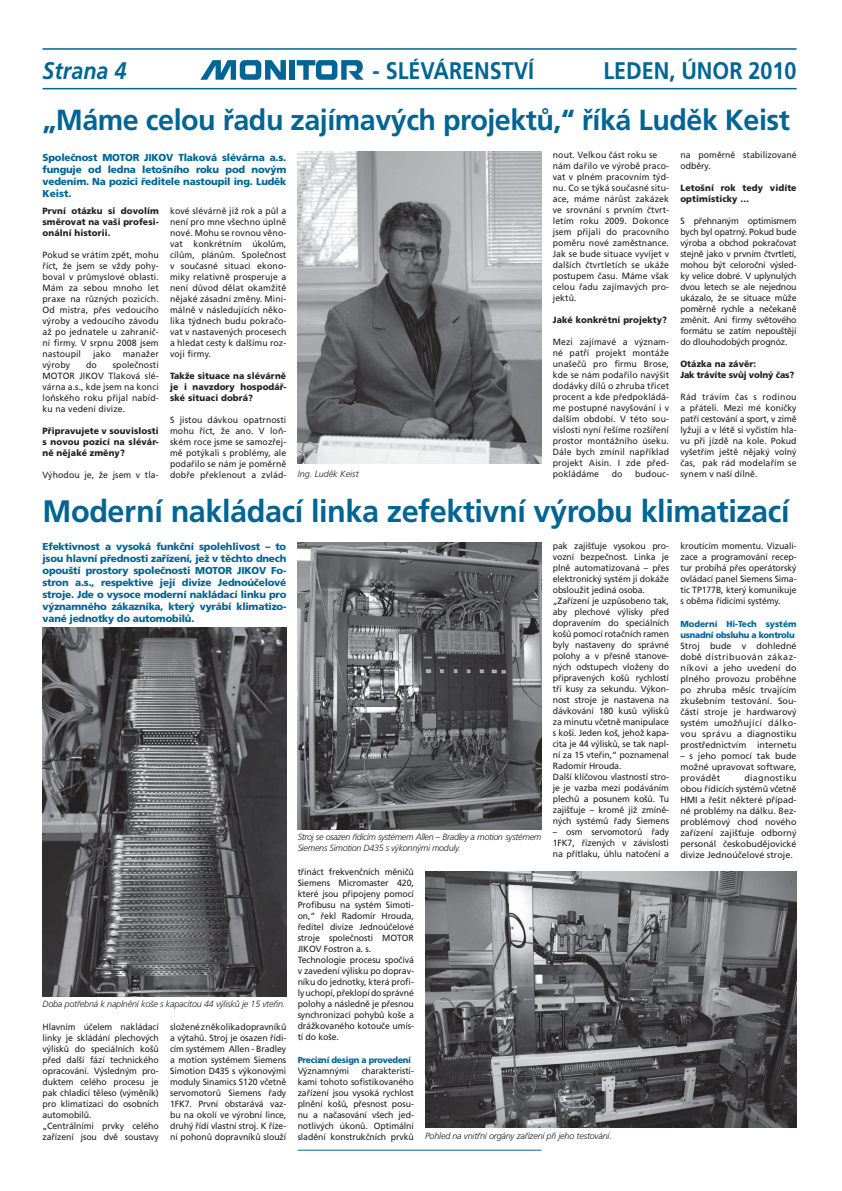
<style>
.page{position:relative;width:842px;height:1191px;background:#fff}
.page>*{position:absolute;margin:0;border:0;box-sizing:border-box;transform-origin:0 0}
.t1{font:700 31px "Frutiger CE";letter-spacing:-.015em;color:#006594}
.t2{font:700 29px "Frutiger CE";letter-spacing:-.015em;color:#006594}
.t3{font:700 24px "Frutiger CE";color:#006594;scale:.9 1}
.t4{font:italic 700 24px "Frutiger CE";color:#006594;scale:.9 1}
.t5{font:900 10px/12px "Frutiger CE";letter-spacing:-.02em;color:#006594;text-align:justify}
.t6{font:9px/11px "Frutiger CE";letter-spacing:-.01em;color:#231f20;text-align:justify}
.t7{font:9px/11px "Frutiger CE";letter-spacing:.01em;color:#231f20}
.t8{font:900 9px/11px "Frutiger CE";letter-spacing:.01em;color:#231f20;text-align:justify}
.t9{font:italic 300 9px "Frutiger CE";letter-spacing:-.02em;color:#231f20}
.t10{font:italic 300 9px/11px "Frutiger CE";letter-spacing:-.04em;color:#231f20}
.t11{font:900 9px/11px "Frutiger CE";letter-spacing:-.02em;color:#231f20}
.t12{font:italic 300 9px "Frutiger CE";color:#231f20}
.t13{font:900 8.7px/11px "Frutiger CE";letter-spacing:-.03em;color:#006594}
</style>
<div class="page">
<hr style="left:43px;top:48px;width:754px;height:2px;background:#006594">
<hr style="left:43px;top:88px;width:754px;height:1px;background:#006594">
<svg style="left:289px;top:60px;width:8px;height:20px"></svg>
<div style="left:290px;top:60px;width:5px;height:20px;background:#006594"></div>
<svg style="left:297px;top:60px;width:67px;height:20px"></svg>
<svg style="left:200px;top:60px;width:86px;height:20px"></svg>
<hr style="left:298px;top:1149px;width:243px;height:1px;background:#006594">
<img style="left:298px;top:151px;width:243px;height:312px">
<img style="left:425px;top:871px;width:371px;height:256px">
<img style="left:43px;top:627px;width:243px;height:369px">
<img style="left:298px;top:542px;width:243px;height:288px">
<h3 class="t4" style="left:43px;top:59px;width:95px">Strana 4</h3>
<h3 class="t3" style="left:373px;top:59px;width:181px">- SLÉVÁRENSTVÍ</h3>
<h3 class="t3" style="left:603px;top:59px;width:216px">LEDEN, ÚNOR 2010</h3>
<h2 class="t2" style="left:43px;top:106px;width:749px">„Máme celou řadu zajímavých projektů,“ říká Luděk Keist</h2>
<p class="t5" style="left:43px;top:152px;width:245px">Společnost MOTOR JIKOV Tlaková slévárna a.s. funguje od ledna letošního roku pod novým vedením. Na pozici ředitele nastoupil ing. Luděk Keist.</p>
<p class="t6" style="left:680px;top:150px;width:118px">na poměrně stabilizované odběry.</p>
<p class="t8" style="left:680px;top:183px;width:118px">Letošní rok tedy vidíte optimisticky …</p>
<p class="t6" style="left:680px;top:216px;width:118px">S přehnaným optimismem bych byl opatrný. Pokud bude výroba a obchod pokračovat stejně jako v prvním čtvrtletí, mohou být celoroční výsled&shy;ky velice dobré. V uplynulých dvou letech se ale nejednou ukázalo, že se situace může poměrně rychle a nečekaně změnit. Ani firmy světového formátu se zatím nepouštějí do dlouhodobých prognóz.</p>
<p class="t11" style="left:680px;top:359px;width:115px">Otázka na závěr:<br>Jak trávíte svůj volný čas?</p>
<p class="t6" style="left:680px;top:392px;width:118px">Rád trávím čas s rodinou a přáteli. Mezi mé koníčky patří cestování a sport, v zimě lyžuji a v létě si vyčistím hla&shy;vu při jízdě na kole. Pokud vyšetřím ještě nějaký volný čas, pak rád modelařím se synem v naší dílně.</p>
<p class="t7" style="left:553px;top:150px;width:118px">nout. Velkou část roku se nám dařilo ve výrobě praco&shy;vat v plném pracovním týd&shy;nu. Co se týká současné situ&shy;ace, máme nárůst zakázek ve srovnání s prvním čtvrt&shy;letím roku 2009. Dokonce jsem přijali do pracovního poměru nové zaměstnance.<br>Jak se bude situace vyvíjet v dalších čtvrtletích se ukáže postupem času. Máme však celou řadu zajímavých pro&shy;jektů.</p>
<p class="t8" style="left:553px;top:315px;width:116px">Jaké konkrétní projekty?</p>
<p class="t6" style="left:553px;top:337px;width:118px">Mezi zajímavé a význam&shy;né patří projekt montáže unašečů pro firmu Brose, kde se nám podařilo navýšit dodávky dílů o zhruba třicet procent a kde předpokládá&shy;me postupné navyšování i v dalším období. V této sou&shy;vislosti nyní řešíme rozšíření prostor montážního úseku.<br>Dále bych zmínil například projekt Aisin. I zde před&shy;pokládáme</p>
<p class="t6" style="left:170px;top:205px;width:118px">kové slévárně již rok a půl a není pro mne všechno úplně nové. Mohu se rovnou věno&shy;vat konkrétním úkolům, cílům, plánům. Společnost v současné situaci ekono&shy;miky relativně prosperuje a není důvod dělat okamžitě nějaké zásadní změny. Mini&shy;málně v následujících něko&shy;lika týdnech budu pokračo&shy;vat v nastavených procesech a hledat cesty k dalšímu roz&shy;voji firmy.</p>
<p class="t8" style="left:170px;top:370px;width:118px">Takže situace na slévárně je i navzdory hospodář&shy;ské situaci dobrá?</p>
<p class="t6" style="left:170px;top:414px;width:118px">S jistou dávkou opatrnosti mohu říct, že ano. V loň&shy;ském roce jsme se samozřej&shy;mě potýkali s problémy, ale podařilo se nám je poměrně dobře překlenout a zvlád-</p>
<p class="t8" style="left:43px;top:205px;width:118px">První otázku si dovolím směrovat na vaši profesi&shy;onální historii.</p>
<p class="t6" style="left:43px;top:249px;width:118px">Pokud se vrátím zpět, mohu říct, že jsem se vždy pohy&shy;boval v průmyslové oblasti.<br>Mám za sebou mnoho let praxe na různých pozicích.<br>Od mistra, přes vedoucího výroby a vedoucího závodu až po jednatele u zahranič&shy;ní firmy. V srpnu 2008 jsem nastoupil</p>
<p class="t6" style="left:93px;top:348px;width:19px">jako</p>
<p class="t7" style="left:123px;top:348px;width:37px">manažer</p>
<p class="t6" style="left:43px;top:359px;width:118px;text-indent:70px">společnosti MOTOR JIKOV Tlaková slé&shy;várna a.s., kde jsem na konci loňského roku přijal nabíd&shy;ku na vedení divize.</p>
<p class="t8" style="left:43px;top:425px;width:118px">Připravujete v souvislosti s novou pozicí na slévár&shy;ně nějaké změny?</p>
<p class="t7" style="left:43px;top:469px;width:118px">Výhodou je, že jsem v tla-</p>
<p class="t6" style="left:43px;top:359px;width:29px">výroby</p>
<p class="t6" style="left:86px;top:359px;width:12px">do</p>
<p class="t12" style="left:298px;top:469px;width:63px">Ing. Luděk Keist</p>
<p class="t6" style="left:612px;top:469px;width:12px">do</p>
<p class="t6" style="left:635px;top:469px;width:35px">budouc-</p>
<h1 class="t1" style="left:43px;top:496px;width:748px">Moderní nakládací linka zefektivní výrobu klimatizací</h1>
<p class="t5" style="left:43px;top:541px;width:245px">Efektivnost a vysoká funkční spolehlivost – to jsou hlavní přednosti zařízení, jež v těchto dnech opouští prostory společnosti MOTOR JIKOV Fo&shy;stron a.s., respektive její divize Jednoúčelové stroje. Jde o vysoce moderní nakládací linku pro významného zákazníka, který vyrábí klimatizo&shy;vané jednotky do automobilů.</p>
<p class="t9" style="left:43px;top:999px;width:244px">Doba potřebná k naplnění koše s kapacitou 44 výlisků je 15 vteřin.</p>
<p class="t6" style="left:43px;top:1022px;width:118px;text-align:left">Hlavním účelem nakládací linky je skládání plechových výlisků do speciálních košů před další fází technického opracování. Výsledným pro&shy;duktem celého procesu je pak chladicí těleso (výměník) pro klimatizaci do osobních automobilů.<br>„Centrálními prvky celého zařízení jsou dvě soustavy</p>
<p class="t6" style="left:170px;top:1022px;width:118px">složené z několika dopravníků a výtahů. Stroj je osazen řídi&shy;cím systémem Allen - Bradley a motion systémem Siemens Simotion D435 s výkonovými moduly Sinamics S120 včetně servomotorů Siemens řady 1FK7. První obstarává vaz&shy;bu na okolí ve výrobní lince, druhý řídí vlastní stroj. K říze&shy;ní pohonů dopravníků slouží</p>
<p class="t10" style="left:298px;top:831px;width:245px">Stroj se osazen řídícím systémem Allen – Bradley a motion systémem<br>Siemens Simotion D435 s výkonnými moduly.</p>
<p class="t6" style="left:553px;top:541px;width:118px;text-align:left">pak zajišťuje vysokou pro&shy;vozní bezpečnost. Linka je plně automatizovaná – přes elektronický systém ji dokáže obsloužit jediná osoba. „Zařízení je uzpůsobeno tak, aby plechové výlisky před dopravením do speciálních košů pomocí rotačních ramen byly nastaveny do správné polohy a v přesně stanove&shy;ných odstupech vloženy do připravených košů rychlostí tři kusy za sekundu. Výkon&shy;nost stroje je nastavena na dávkování 180 kusů výlisků za minutu včetně manipulace s koši. Jeden koš, jehož kapa&shy;cita je 44 výlisků, se tak napl&shy;ní za 15 vteřin,“ poznamenal<br>Radomír Hrouda.<br>Další klíčovou vlastností stro&shy;je je vazba mezi podáváním plechů a posunem košů. Tu zajišťuje – kromě již zmíně&shy;ných systémů řady Siemens</p>
<p class="t6" style="left:553px;top:827px;width:118px">– osm servomotorů řady 1FK7, řízených v závislosti na přítlaku, úhlu natočení a</p>
<p class="t6" style="left:298px;top:867px;width:118px;text-align:left">třináct frekvenčních měničů<br>Siemens Micromaster 420, které jsou připojeny pomocí<br>Profibusu na systém Simoti&shy;on,“ řekl Radomír Hrouda, ředitel divize Jednoúčelové stroje společnosti MOTOR<br>JIKOV Fostron a. s.<br>Technologie procesu spočívá v zavedení výlisku po doprav&shy;níku do jednotky, která profi&shy;ly uchopí, překlopí do správné polohy a následně je přesnou synchronizací pohybů koše a drážkovaného kotouče umís&shy;tí do koše.</p>
<p class="t13" style="left:298px;top:1055px;width:115px">Precizní design a provedení</p>
<p class="t6" style="left:298px;top:1066px;width:53px">Významnými</p>
<p class="t6" style="left:298px;top:1066px;width:118px;text-indent:64px">charakteristi&shy;kami tohoto sofistikovaného zařízení jsou vysoká rychlost plnění košů, přesnost posu&shy;nu a načasování všech jed&shy;notlivých úkonů. Optimální sladění konstrukčních prvků</p>
<p class="t9" style="left:425px;top:1131px;width:188px">Pohled na vnitřní orgány zařízení při jeho testování.</p>
<p class="t6" style="left:680px;top:541px;width:118px">kroutícím momentu. Vizuali&shy;zace a programování recep&shy;tur probíhá přes operátorský ovládací panel Siemens Sima&shy;tic TP177B, který komunikuje s oběma řídicími systémy.</p>
<p class="t13" style="left:680px;top:619px;width:118px">Moderní Hi-Tech systém usnadní obsluhu a kontrolu</p>
<p class="t6" style="left:680px;top:641px;width:118px">Stroj bude v dohledné době distribuován zákaz&shy;níkovi a jeho uvedení do plného provozu proběhne po zhruba měsíc trvajícím zkušebním testování. Sou&shy;částí stroje je hardwarový systém umožňující dálko&shy;vou správu a diagnostiku prostřednictvím internetu</p>
<p class="t6" style="left:680px;top:751px;width:118px">– s jeho pomocí tak bude možné upravovat software, provádět</p>
<p class="t6" style="left:680px;top:773px;width:118px;text-indent:64px">diagnostiku obou řídicích systémů včetně HMI a řešit některé případ&shy;né problémy na dálku. Bez&shy;problémový chod nového zařízení zajišťuje odborný personál českobudějovické divize Jednoúčelové stroje.</p>
</div>
